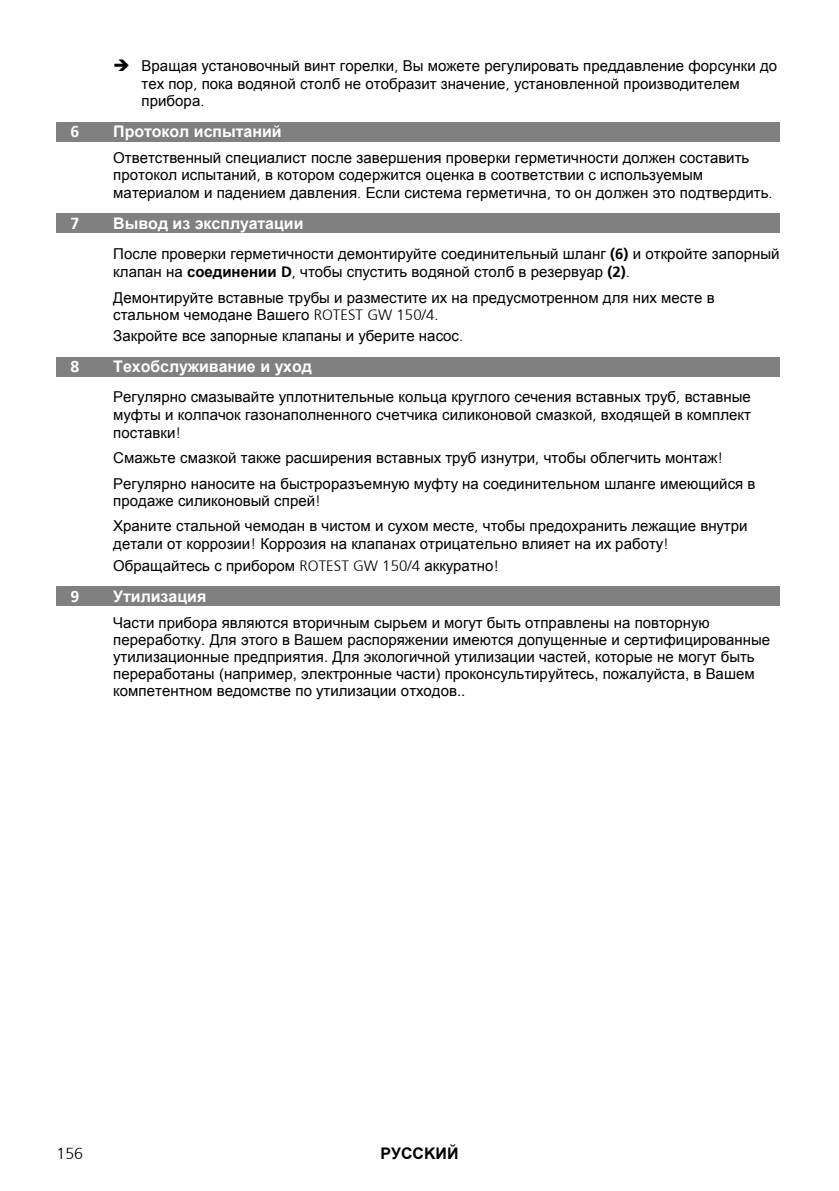
<style>
.page{position:relative;width:839px;height:1191px;background:#fff}
.page>*{position:absolute;margin:0;border:0;box-sizing:border-box;transform-origin:0 0}
.t1{font:700 16px "Arial";color:#fff}
.t2{font:700 16px "Arial";color:#000}
.t3{font:300 16px "Frutiger 45";color:#fff}
.t4{font:300 16px "Frutiger 45";color:#000}
.t5{font:15px/17.2px "Arial";color:#000}
.s1{font-family:"Frutiger 45";font-weight:300}
.s2{font-weight:700}
</style>
<div class="page">
<div style="left:56px;top:122px;width:723px;height:19px;background:#808080"></div>
<div style="left:56px;top:214px;width:723px;height:19px;background:#808080"></div>
<div style="left:56px;top:357px;width:723px;height:19px;background:#808080"></div>
<div style="left:56px;top:586px;width:723px;height:20px;background:#808080"></div>
<p class="t5" style="left:142px;top:57px;width:637px">Вращая установочный винт горелки<span class="s1">,</span> Вы можете регулировать преддавление форсунки до тех пор<span class="s1">,</span> пока водяной столб не отобразит значение<span class="s1">,</span> установленной производителем прибора<span class="s1">.</span></p>
<p class="t3" style="left:71px;top:122px;width:10px">6</p>
<p class="t1" style="left:113px;top:123px;width:170px">Протокол испытаний</p>
<p class="t5" style="left:113px;top:149px;width:661px">Ответственный специалист после завершения проверки герметичности должен составить протокол испытаний<span class="s1">,</span> в котором содержится оценка в соответствии с используемым материалом и падением давления<span class="s1">.</span> Если система герметична<span class="s1">,</span> то он должен это подтвердить<span class="s1">.</span></p>
<p class="t3" style="left:71px;top:214px;width:10px">7</p>
<p class="t1" style="left:113px;top:214px;width:192px">Вывод из эксплуатации</p>
<p class="t5" style="left:113px;top:245px;width:667px;line-height:18.2px">После проверки герметичности демонтируйте соединительный шланг <span class="s1">(6)</span> и откройте запорный клапан на <span class="s2">соединении</span> <span class="s1">D</span><span class="s1">,</span> чтобы спустить водяной столб в резервуар <span class="s1">(2)</span><span class="s1">.</span></p>
<p class="t5" style="left:113px;top:289px;width:603px">Демонтируйте вставные трубы и разместите их на предусмотренном для них месте в стальном чемодане Вашего <span class="s1">ROTEST GW 150/4.</span></p>
<p class="t5" style="left:113px;top:328px;width:351px">Закройте все запорные клапаны и уберите насос<span class="s1">.</span></p>
<p class="t3" style="left:71px;top:357px;width:10px">8</p>
<p class="t1" style="left:113px;top:358px;width:200px">Техобслуживание и уход</p>
<p class="t5" style="left:113px;top:388px;width:639px;text-align:justify">Регулярно смазывайте уплотнительные кольца круглого сечения вставных труб<span class="s1">,</span> вставные муфты и колпачок газонаполненного счетчика силиконовой смазкой<span class="s1">,</span> входящей в комплект поставки<span class="s1">!</span></p>
<p class="t5" style="left:113px;top:445px;width:643px;line-height:25.6px">Смажьте смазкой также расширения вставных труб изнутри<span class="s1">,</span> чтобы облегчить монтаж<span class="s1">!<br></span>Регулярно наносите на быстроразъемную муфту на соединительном шланге имеющийся в</p>
<p class="t5" style="left:113px;top:488px;width:635px;line-height:25.6px">продаже силиконовый спрей<span class="s1">!<br></span>Храните стальной чемодан в чистом и сухом месте<span class="s1">,</span> чтобы предохранить лежащие внутри</p>
<p class="t5" style="left:113px;top:533px;width:557px;line-height:21.6px">детали от коррозии<span class="s1">!</span> Коррозия на клапанах отрицательно влияет на их работу<span class="s1">!<br></span>Обращайтесь с прибором <span class="s1">ROTEST GW 150/4</span> аккуратно<span class="s1">!</span></p>
<p class="t3" style="left:71px;top:587px;width:10px">9</p>
<p class="t1" style="left:113px;top:587px;width:95px">Утилизация</p>
<p class="t5" style="left:113px;top:614px;width:658px">Части прибора являются вторичным сырьем и могут быть отправлены на повторную переработку. Для этого в Вашем распоряжении имеются допущенные и сертифицированные утилизационные предприятия. Для экологичной утилизации частей, которые не могут быть переработаны (например, электронные части) проконсультируйтесь, пожалуйста, в Вашем компетентном ведомстве по утилизации отходов..</p>
<p class="t4" style="left:56px;top:1144px;width:28px">156</p>
<p class="t2" style="left:380px;top:1144px;width:80px">PУCCKИЙ</p>
</div>
